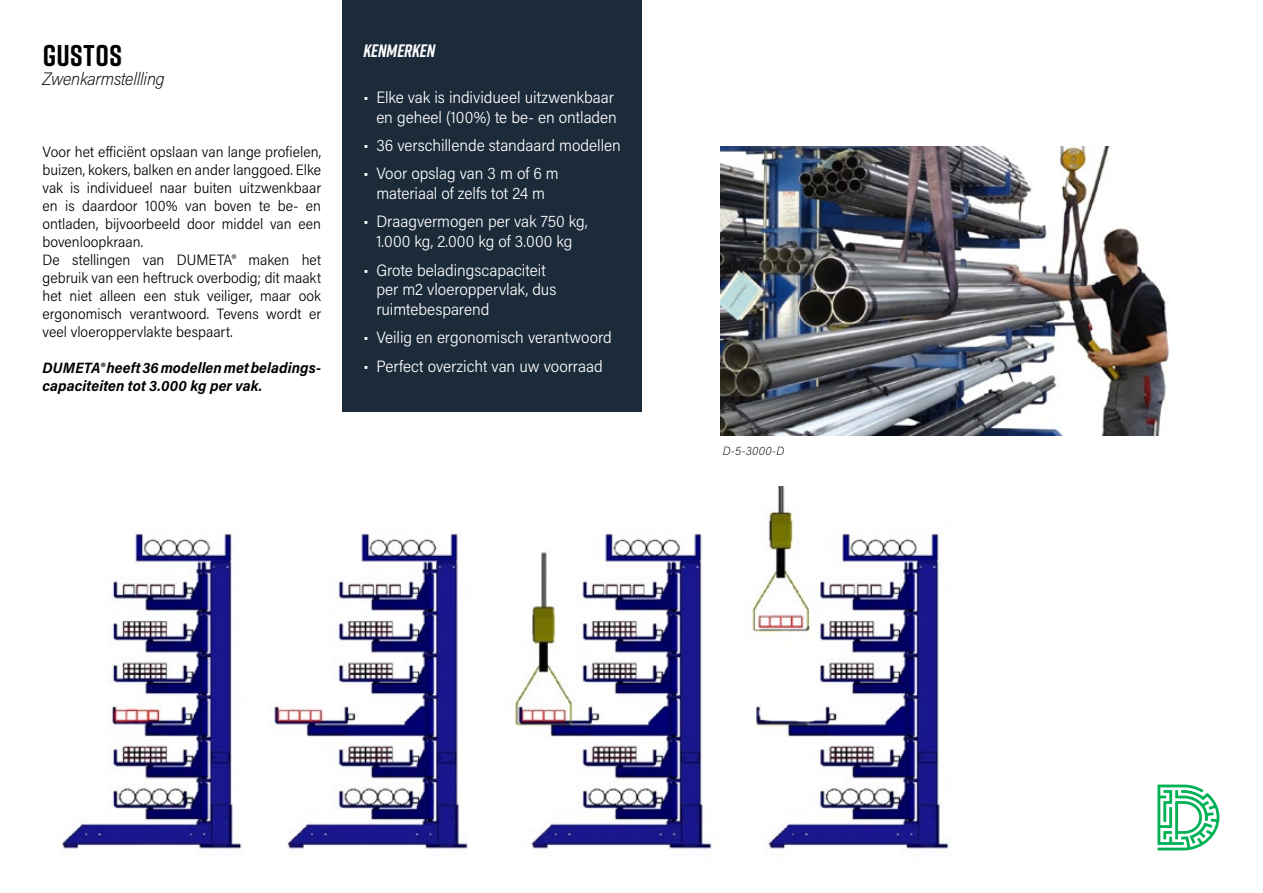
<style>
.page{position:relative;width:1263px;height:893px;background:#fff}
.page>*{position:absolute;margin:0;border:0;box-sizing:border-box;transform-origin:0 0}
.t1{font:700 30px "Rift";letter-spacing:.01em;color:#000}
.t2{font:italic 200 18px "Acumin Pro Semi Cond";letter-spacing:-.015em;color:#000}
.t3{font:italic 700 18px "Rift";letter-spacing:-.005em;color:#fff}
.t4{font:300 16.5px/19.8px "Acumin Pro Semi Cond";letter-spacing:-.005em;color:#fff;text-align:center}
.t5{font:300 15px/18px "Acumin Pro Semi Cond";color:#000}
.t6{font:italic 700 15px/18px "Acumin Pro Semi Cond";letter-spacing:.005em;color:#000}
.t7{font:italic 200 12px "Acumin Pro Semi Cond";color:#000}
.s1{font-size:18px}
</style>
<div class="page">
<svg style="left:1157px;top:784px;width:62px;height:66px"></svg>
<div style="left:342px;top:0;width:300px;height:412px;background:#1c2b39"></div>
<img style="left:721px;top:146px;width:448px;height:290px">
<img style="left:62px;top:531px;width:406px;height:318px">
<img style="left:513px;top:531px;width:199px;height:318px">
<img style="left:751px;top:486px;width:198px;height:363px">
<h1 class="t1" style="left:43px;top:34px;width:81px">GUSTOS</h1>
<p class="t2" style="left:43px;top:67px;width:124px">Zwenkarmstellling</p>
<p class="t5" style="left:43px;top:142px;width:280px">Voor het efficiënt opslaan van lange profielen, buizen, kokers, balken en ander langgoed. Elke vak is individueel naar buiten uitzwenkbaar en is daardoor 100% van boven te be- en ontladen, bijvoorbeeld door middel van een bovenloopkraan.<br>De stellingen van DUMETA® maken het gebruik van een heftruck overbodig; dit maakt het niet alleen een stuk veiliger, maar ook ergonomisch verantwoord. Tevens wordt er veel vloeroppervlakte bespaart.</p>
<p class="t6" style="left:43px;top:358px;width:280px">DUMETA® heeft 36 modellen met beladings&shy;capaciteiten tot 3.000 kg per vak.</p>
<p class="t3" style="left:364px;top:37px;width:73px">KENMERKEN</p>
<p class="t4" style="left:364px;top:87px;width:255px;text-align:right"><span class="s1">•</span> Elke vak is individueel uitzwenkbaar en geheel (100%) te be- en ontladen</p>
<p class="t4" style="left:364px;top:135px;width:259px"><span class="s1">•</span> 36 verschillende standaard modellen</p>
<p class="t4" style="left:364px;top:163px;width:197px"><span class="s1">•</span> Voor opslag van 3 m of 6 m materiaal of zelfs tot 24 m</p>
<p class="t4" style="left:364px;top:211px;width:225px"><span class="s1">•</span> Draagvermogen per vak 750 kg,<br>1.000 kg, 2.000 kg of 3.000 kg</p>
<p class="t4" style="left:376px;top:259px;width:182px;text-align:left;text-indent:-13px"><span class="s1">•</span> Grote beladingscapaciteit per m2 vloeroppervlak, dus ruimtebesparend</p>
<p class="t4" style="left:364px;top:327px;width:250px"><span class="s1">•</span> Veilig en ergonomisch verantwoord</p>
<p class="t4" style="left:364px;top:355px;width:241px"><span class="s1">•</span> Perfect overzicht van uw voorraad</p>
<p class="t7" style="left:723px;top:443px;width:63px">D-5-3000-D</p>
</div>
